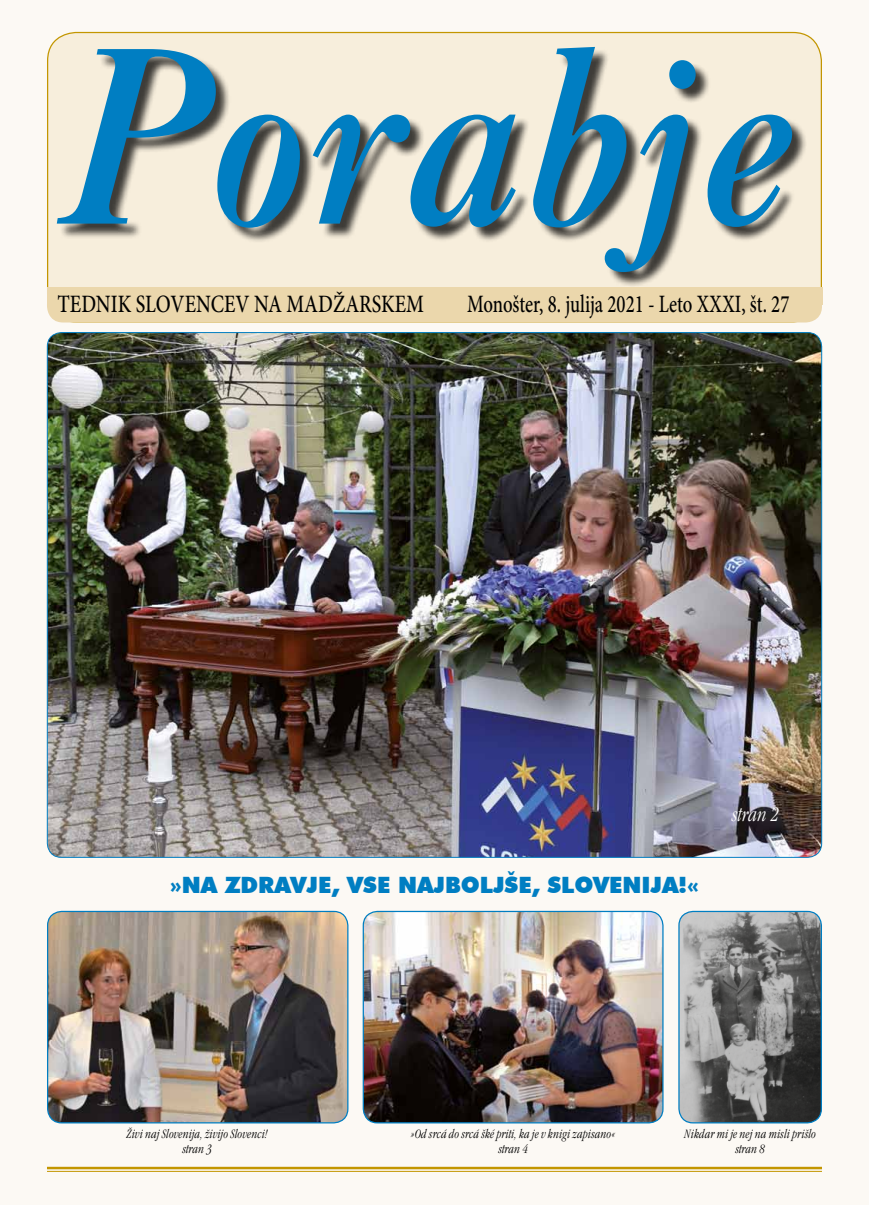
<style>
.page{position:relative;width:869px;height:1205px;background:#fff}
.page>*{position:absolute;margin:0;border:0;box-sizing:border-box;transform-origin:0 0}
.t1{font:240px "Caslon Bold HU Italic";color:#007ec2;scale:.92 1}
.t2{font:500 25px "Minion Pro";color:#000;scale:.75 1}
.t3{font:500 25px "Minion Pro";color:#000;scale:.8 1}
.t4{font:900 22.5px "Futura BT";color:#007ec2}
.t5{font:20px "Garamond Itc TEE Ligh Cond Ital";color:#fff;scale:.9 1}
.t6{font:12.5px/15px "Garamond Itc TEE Ligh Cond Ital";color:#000;text-align:center;scale:.9 1}
</style>
<div class="page">
<div style="left:0;top:0;width:868px;height:1205px;background:#fcf9f4"></div>
<div style="left:48px;top:33px;width:773px;height:289px;background:#f7eedc;border-radius:28px"></div>
<div style="left:47px;top:287px;width:774px;height:35px;background:#ebd7ac;border-radius:16px"></div>
<div style="left:59px;top:49px;width:748px;height:238px;background:#000;opacity:.75"></div>
<div style="left:47px;top:287px;width:774px;height:18px;background:#ebd7ac"></div>
<img style="left:47px;top:332px;width:774px;height:525px">
<hr style="left:47px;top:1167px;width:774px;height:2px;background:#c39600">
<hr style="left:47px;top:1171px;width:774px;height:1px;background:#c39600">
<img style="left:48px;top:911px;width:300px;height:212px">
<div style="left:47px;top:911px;width:301px;height:212px;border:1px solid #007ec2;border-radius:14px"></div>
<img style="left:679px;top:911px;width:142px;height:212px">
<div style="left:678px;top:911px;width:143px;height:212px;border:1px solid #007ec2;border-radius:14px"></div>
<img style="left:364px;top:911px;width:298px;height:212px">
<div style="left:362px;top:911px;width:301px;height:212px;border:1px solid #007ec2;border-radius:14px"></div>
<h1 class="t1" style="left:63px;top:-8px;width:808px">Porabje</h1>
<h2 class="t3" style="left:57px;top:287px;width:459px">TEDNIK SLOVENCEV NA MADŽARSKEM</h2>
<h2 class="t2" style="left:467px;top:287px;width:431px">Monošter, 8. julija 2021 - Leto XXXI, št. 27</h2>
<h3 class="t4" style="left:170px;top:871px;width:529px">»NA ZDRAVJE, VSE NAJBOLJŠE, SLOVEN IJA!«</h3>
<h3 class="t5" style="left:731px;top:803px;width:54px">stran 2</h3>
<p class="t6" style="left:126px;top:1127px;width:158px">Živi naj Slovenija, živijo Slovenci! stran 3</p>
<p class="t6" style="left:684px;top:1127px;width:148px">Nikdar mi je nej na misli prišlo stran 8</p>
<p class="t6" style="left:410px;top:1127px;width:229px">»Od srcá do srcá šké priti, ka je v knigi zapisano« stran 4</p>
</div>
